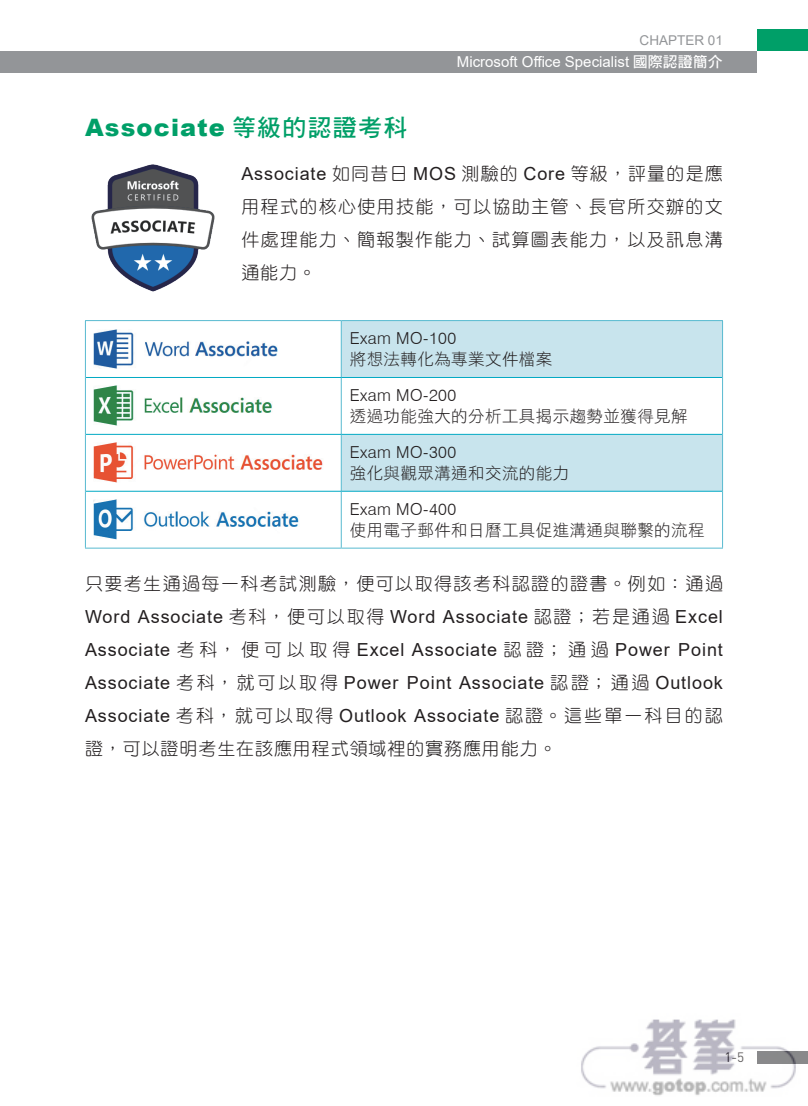
<style>
.page{position:relative;width:808px;height:1106px;background:#fff}
.page>*{position:absolute;margin:0;border:0;box-sizing:border-box;transform-origin:0 0}
.t1{font:900 24px "Arial";letter-spacing:.05em;color:#009f68}
.t2{font:18px/33px "Arial";letter-spacing:.05em;color:#231f20;text-align:justify}
.t3{font:18px/33px "DF Yuan Std W3";letter-spacing:.075em;color:#231f20;text-align:justify}
.t4{font:18px "DF Yuan Std W3";letter-spacing:.05em;color:#231f20}
.t5{font:16.5px "DF Hei Std W3";letter-spacing:.025em;color:#231f20}
.t6{font:300 16.5px "Swiss 721 BT";letter-spacing:.025em;color:#231f20}
.t7{font:15px "Arial";color:#fff}
.t8{font:13.5px "Arial";color:#939598}
.t9{font:13.5px "DIN";color:#231f20}
.s1{font-family:"DF Hei Std W7"}
.s2{font-family:"DF Hei Std W7";font-weight:400}
.s3{font-family:"DF Yuan Std W3"}
</style>
<div class="page">
<div style="left:0;top:51px;width:757px;height:21px;background:#939598"></div>
<div style="left:757px;top:30px;width:51px;height:21px;background:#009f68"></div>
<svg style="left:86px;top:321px;width:255px;height:227px"></svg>
<div style="left:342px;top:321px;width:380px;height:56px;background:#c8e4ed"></div>
<svg style="left:342px;top:433px;width:380px;height:115px;fill:#c8e5ed"></svg>
<hr style="left:85px;top:320px;width:256px;height:1px;background:#58bad0">
<hr style="left:85px;top:321px;width:1px;height:56px;background:#58bad0">
<hr style="left:341px;top:320px;width:382px;height:1px;background:#58bad0">
<hr style="left:341px;top:321px;width:1px;height:56px;background:#58bad0">
<hr style="left:722px;top:321px;width:1px;height:56px;background:#58bad0">
<hr style="left:85px;top:377px;width:1px;height:57px;background:#58bad0">
<hr style="left:341px;top:378px;width:1px;height:56px;background:#58bad0">
<hr style="left:722px;top:377px;width:1px;height:57px;background:#58bad0">
<hr style="left:85px;top:434px;width:1px;height:57px;background:#58bad0">
<hr style="left:341px;top:435px;width:1px;height:56px;background:#58bad0">
<hr style="left:722px;top:434px;width:1px;height:57px;background:#58bad0">
<hr style="left:85px;top:491px;width:1px;height:57px;background:#58bad0">
<hr style="left:341px;top:491px;width:1px;height:57px;background:#58bad0">
<hr style="left:722px;top:491px;width:1px;height:57px;background:#58bad0">
<hr style="left:85px;top:548px;width:256px;height:1px;background:#58bad0">
<hr style="left:341px;top:548px;width:382px;height:1px;background:#58bad0">
<hr style="left:86px;top:377px;width:255px;height:1px;background:#01a9c4">
<hr style="left:86px;top:434px;width:255px;height:1px;background:#01a9c4">
<hr style="left:86px;top:491px;width:255px;height:1px;background:#01a9c4">
<hr style="left:341px;top:377px;width:381px;height:1px;background:#01a9c4">
<hr style="left:341px;top:434px;width:381px;height:1px;background:#01a9c4">
<hr style="left:341px;top:491px;width:381px;height:1px;background:#01a9c4">
<img style="left:94px;top:329px;width:184px;height:40px">
<img style="left:94px;top:386px;width:178px;height:40px">
<img style="left:94px;top:443px;width:230px;height:40px">
<img style="left:94px;top:500px;width:205px;height:39px">
<img style="left:91px;top:164px;width:124px;height:128px">
<img style="left:581px;top:1019px;width:227px;height:77px">
<p class="t8" style="left:640px;top:31px;width:85px">CHAPTER 01</p>
<p class="t7" style="left:457px;top:51px;width:267px">Microsoft Office Specialist <span class="s1">國際認證簡介</span></p>
<h1 class="t1" style="left:85px;top:109px;width:324px">Associate <span class="s2">等級的認證考科</span></h1>
<p class="t2" style="left:241px;top:157px;width:483px">Associate <span class="s3">如同昔日</span> MOS <span class="s3">測驗的</span> Core <span class="s3">等級，評量的是應</span></p>
<p class="t3" style="left:241px;top:190px;width:483px">用程式的核心使用技能，可以協助主管、長官所交辦的文件處理能力、簡報製作能力、試算圖表能力，以及訊息溝通能力。</p>
<p class="t6" style="left:350px;top:328px;width:108px">Exam MO-100</p>
<p class="t5" style="left:350px;top:350px;width:204px">將想法轉化為專業文件檔案</p>
<p class="t6" style="left:350px;top:385px;width:108px">Exam MO-200</p>
<p class="t5" style="left:350px;top:407px;width:339px">透過功能強大的分析工具揭示趨勢並獲得見解</p>
<p class="t6" style="left:350px;top:442px;width:108px">Exam MO-300</p>
<p class="t5" style="left:350px;top:464px;width:221px">強化與觀眾溝通和交流的能力</p>
<p class="t6" style="left:350px;top:499px;width:108px">Exam MO-400</p>
<p class="t5" style="left:350px;top:521px;width:356px">使用電子郵件和日曆工具促進溝通與聯繫的流程</p>
<p class="t3" style="left:85px;top:566px;width:639px">只要考生通過每一科考試測驗，便可以取得該考科認證的證書。例如：通過</p>
<p class="t2" style="left:85px;top:599px;width:639px">Word Associate <span class="s3">考科，便可以取得</span> Word Associate <span class="s3">認證；若是通過</span> Excel Associate <span class="s3">考科，便可以取得</span> Excel Associate <span class="s3">認證；通過</span> Power Point Associate <span class="s3">考科，就可以取得</span> Power Point Associate <span class="s3">認證；通過</span> Outlook Associate <span class="s3">考科，就可以取得</span> Outlook Associate <span class="s3">認證。這些單一科目的認</span></p>
<p class="t4" style="left:85px;top:738px;width:473px">證，可以證明考生在該應用程式領域裡的實務應用能力。</p>
<p class="t9" style="left:724px;top:1048px;width:21px">1-5</p>
</div>
